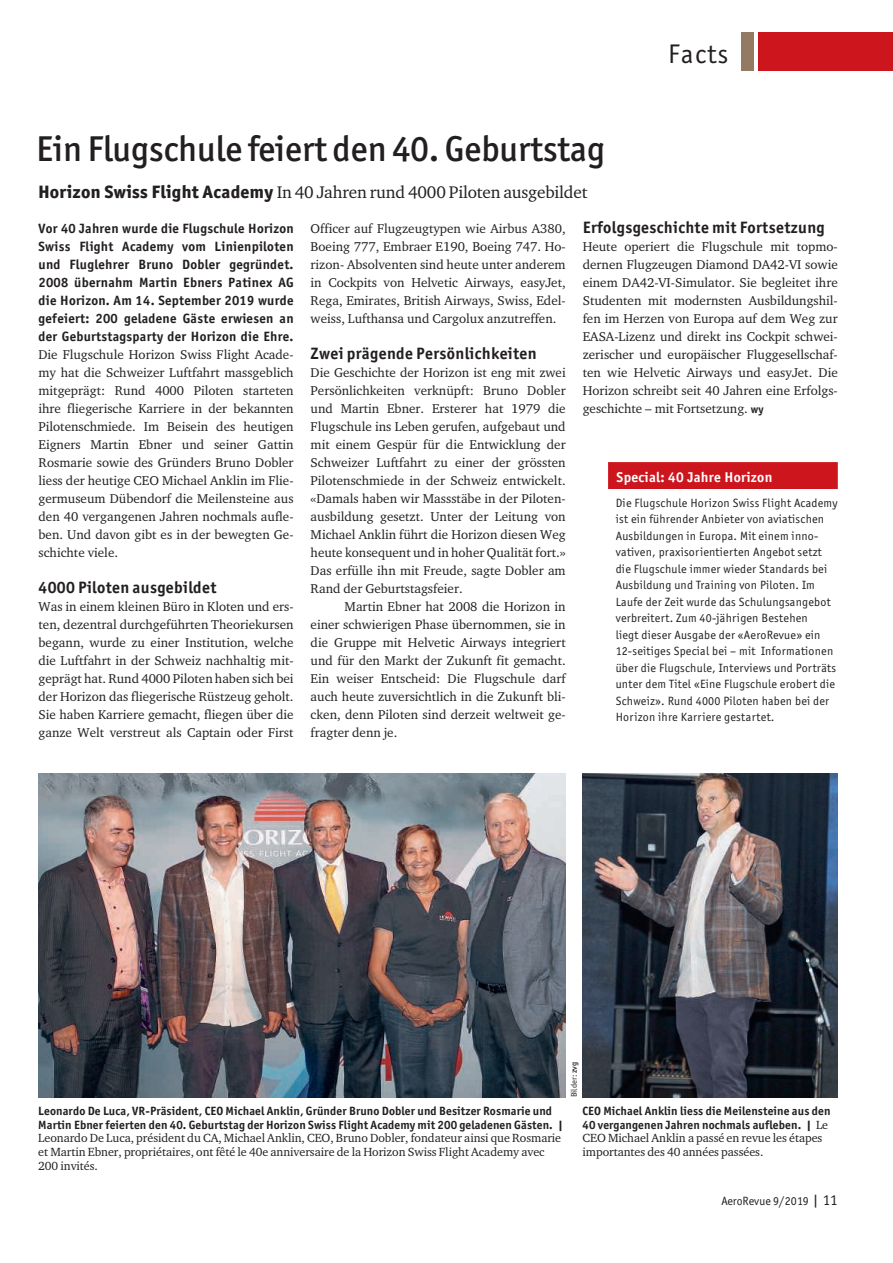
<style>
.page{position:relative;width:893px;height:1263px;background:#fff}
.page>*{position:absolute;margin:0;border:0;box-sizing:border-box;transform-origin:0 0}
.t1{font:500 36px "Officina San ITC";color:#231f20}
.t2{font:27px "Officina San ITC";letter-spacing:.05em;color:#231f20}
.t3{font:17.25px "Charter ITC";letter-spacing:-.01em;color:#231f20}
.t4{font:700 16.5px "Officina San ITC";letter-spacing:.02em;color:#231f20}
.t5{font:700 14.25px "Officina San ITC";letter-spacing:.02em;color:#fff}
.t6{font:700 13.5px/18px "Officina San ITC";letter-spacing:.02em;color:#231f20;text-align:justify}
.t7{font:13.2px/18px "Charter ITC";color:#231f20;text-align:justify}
.t8{font:12.15px/13.6px "Charter ITC";letter-spacing:-.005em;color:#231f20}
.t9{font:12px/16.5px "Officina San ITC";letter-spacing:.02em;color:#231f20}
.t10{font:700 12px/13.6px "Officina San ITC";letter-spacing:.01em;color:#231f20}
.t11{font:8.25px "Officina San ITC";letter-spacing:.01em;color:#231f20}
.s1{color:#fff}
.s2{font-family:"Officina San ITC";font-weight:800;font-size:18px}
.s3{font-family:"Officina San ITC";font-weight:700;font-size:11.25px}
.s4{font-weight:500}
.s5{font-size:12.15px}
.s6{font-family:"Charter ITC";font-weight:400;font-size:12.15px}
.s7{font-size:15px}
</style>
<div class="page">
<div style="left:758px;top:32px;width:135px;height:38px;background:#cd151d"></div>
<div style="left:741px;top:32px;width:13px;height:38px;background:#937a62"></div>
<img style="left:38px;top:773px;width:528px;height:324px">
<img style="left:583px;top:773px;width:255px;height:324px">
<div style="left:608px;top:462px;width:230px;height:27px;background:#cd151d"></div>
<h2 class="t2" style="left:629px;top:39px;width:100px"><span class="s1">Fac</span>Facts</h2>
<h1 class="t1" style="left:36px;top:128px;width:570px">Ein Flugschule feiert den 40. Geburtstag</h1>
<h3 class="t3" style="left:39px;top:181px;width:550px"><span class="s2">Horizon Swiss Flight Academy</span> In 40 Jahren rund 4000 Piloten ausgebildet</h3>
<p class="t6" style="left:39px;top:220px;width:257px">Vor 40 Jahren wurde die Flugschule Horizon Swiss Flight Academy vom Linienpiloten und Fluglehrer Bruno Dobler gegründet.<br>2008 übernahm Martin Ebners Patinex AG die Horizon. Am 14. September 2019 wurde gefeiert: 200 geladene Gäste erwiesen an der Geburtstagsparty der Horizon die Ehre.</p>
<p class="t7" style="left:39px;top:345px;width:257px">Die Flugschule Horizon Swiss Flight Acade&shy;my hat die Schweizer Luftfahrt massgeblich mitgeprägt: Rund 4000 Piloten starteten ihre fliegerische Karriere in der bekannten Pilotenschmiede. Im Beisein des heutigen Eigners Martin Ebner und seiner Gattin Rosmarie sowie des Gründers Bruno Dobler liess der heutige CEO Michael Anklin im Flie&shy;germuseum Dübendorf die Meilensteine aus den 40 vergangenen Jahren nochmals aufle&shy;ben. Und davon gibt es in der bewegten Ge&shy;schichte viele.</p>
<p class="t4" style="left:39px;top:577px;width:179px">4000 Piloten ausgebildet</p>
<p class="t7" style="left:39px;top:597px;width:257px">Was in einem kleinen Büro in Kloten und ers&shy;ten, dezentral durchgeführten Theoriekursen begann, wurde zu einer Institution, welche die Luftfahrt in der Schweiz nachhaltig mit&shy;geprägt hat. Rund 4000 Piloten haben sich bei der Horizon das fliegerische Rüstzeug geholt.<br>Sie haben Karriere gemacht, fliegen über die ganze Welt verstreut als Captain oder First</p>
<p class="t7" style="left:311px;top:219px;width:257px">Officer auf Flugzeugtypen wie Airbus A380, Boeing 777, Embraer E190, Boeing 747. Ho&shy;rizon- Absolventen sind heute unter anderem in Cockpits von Helvetic Airways, easyJet, Rega, Emirates, British Airways, Swiss, Edel&shy;weiss, Lufthansa und Cargolux anzutreffen.</p>
<p class="t4" style="left:311px;top:343px;width:228px">Zwei prägende Persönlichkeiten</p>
<p class="t7" style="left:311px;top:363px;width:257px">Die Geschichte der Horizon ist eng mit zwei Persönlichkeiten verknüpft: Bruno Dobler und Martin Ebner. Ersterer hat 1979 die Flugschule ins Leben gerufen, aufgebaut und mit einem Gespür für die Entwicklung der Schweizer Luftfahrt zu einer der grössten Pilotenschmiede in der Schweiz entwickelt. «Damals haben wir Massstäbe in der Piloten&shy;ausbildung gesetzt. Unter der Leitung von Michael Anklin führt die Horizon diesen Weg heute konsequent und in hoher Qualität fort.» Das erfülle ihn mit Freude, sagte Dobler am Rand der Geburtstagsfeier.</p>
<p class="t7" style="left:311px;top:597px;width:257px;text-indent:34px">Martin Ebner hat 2008 die Horizon in einer schwierigen Phase übernommen, sie in die Gruppe mit Helvetic Airways integriert und für den Markt der Zukunft fit gemacht.<br>Ein weiser Entscheid: Die Flugschule darf auch heute zuversichtlich in die Zukunft bli&shy;cken, denn Piloten sind derzeit weltweit ge&shy;fragter denn je.</p>
<p class="t4" style="left:583px;top:217px;width:244px">Erfolgsgeschichte mit Fortsetzung</p>
<p class="t7" style="left:583px;top:237px;width:257px">Heute operiert die Flugschule mit topmo&shy;dernen Flugzeugen Diamond DA42-VI sowie einem DA42-VI-Simulator. Sie begleitet ihre Studenten mit modernsten Ausbildungshil&shy;fen im Herzen von Europa auf dem Weg zur EASA-Lizenz und direkt ins Cockpit schwei&shy;zerischer und europäischer Fluggesellschaf&shy;ten wie Helvetic Airways und easyJet. Die Horizon schreibt seit 40 Jahren eine Erfolgs&shy;geschichte – mit Fortsetzung. <span class="s3">wy</span></p>
<p class="t5" style="left:617px;top:468px;width:157px">Special: 40 Jahre Horizon</p>
<p class="t9" style="left:616px;top:495px;width:223px">Die Flugschule Horizon Swiss Flight Academy ist ein führender Anbieter von aviatischen Ausbildungen in Europa. Mit einem inno&shy;vativen, praxisorientierten Angebot setzt die Flugschule immer wieder Standards bei Ausbildung und Training von Piloten. Im Laufe der Zeit wurde das Schulungsangebot verbreitert. Zum 40-jährigen Bestehen<br>liegt dieser Ausgabe der «AeroRevue» ein 12-seitiges Special bei – mit Informationen über die Flugschule, Interviews und Porträts unter dem Titel «Eine Flugschule erobert die Schweiz». Rund 4000 Piloten haben bei der Horizon ihre Karriere gestartet.</p>
<p class="t11" style="left:569px;top:1097px;width:37px;rotate:-90deg">Bilder: <span class="s4">zvg</span></p>
<p class="t10" style="left:38px;top:1104px;width:527px">Leonardo De Luca, VR-Präsident, CEO Michael Anklin, Gründer Bruno Dobler und Besitzer Rosmarie und<br>Martin Ebner feierten den 40. Geburtstag der Horizon Swiss Flight Academy mit 200 geladenen Gästen. <span class="s5">|</span></p>
<p class="t8" style="left:38px;top:1131px;width:524px">Leonardo De Luca, président du CA, Michael Anklin, CEO, Bruno Dobler, fondateur ainsi que Rosmarie et Martin Ebner, propriétaires, ont fêté le 40e anniversaire de la Horizon Swiss Flight Academy avec<br>200 invités.</p>
<p class="t10" style="left:583px;top:1104px;width:250px">CEO Michael Anklin liess die Meilensteine aus den<br>40 vergangenen Jahren nochmals aufleben. <span class="s5">|</span> <span class="s6">Le</span></p>
<p class="t8" style="left:583px;top:1131px;width:241px">CEO Michael Anklin a passé en revue les étapes importantes des 40 années passées.</p>
<p class="t9" style="left:722px;top:1193px;width:118px">AeroRevue 9/2019 <span class="s7">| 11</span></p>
</div>
